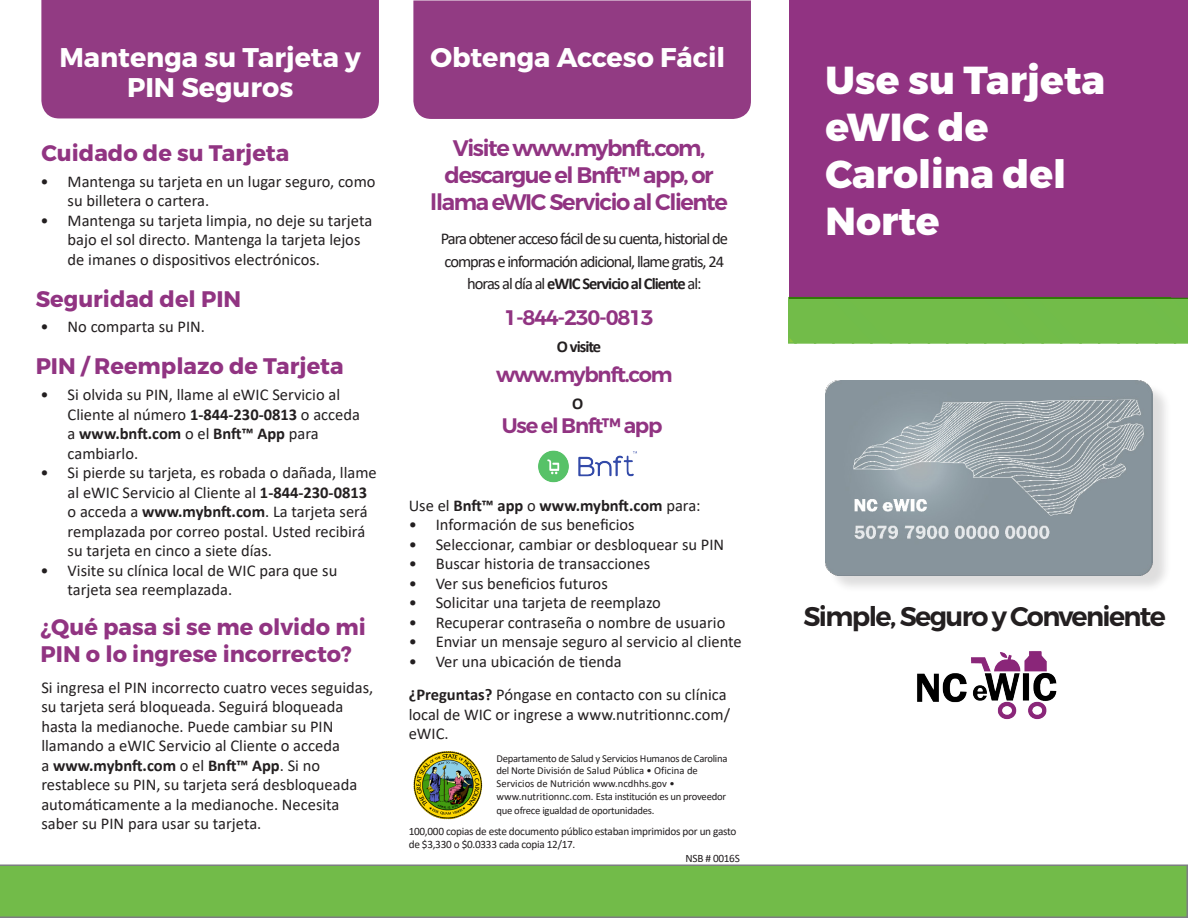
<style>
.page{position:relative;width:1188px;height:918px;background:#fff}
.page>*{position:absolute;margin:0;border:0;box-sizing:border-box;transform-origin:0 0}
.t1{font:800 39px/46.8px "Montserrat";color:#fff}
.t2{font:700 27px/30px "Montserrat";color:#fff;text-align:center}
.t3{font:600 27px "Montserrat";letter-spacing:-.06em;color:#231f20}
.t4{font:700 22.5px/27px "Montserrat";color:#913482}
.t5{font:600 22.5px "Montserrat";letter-spacing:-.06em;color:#913482}
.t6{font:600 21px "Montserrat";letter-spacing:-.06em;color:#913482}
.t7{font:16.5px/19.5px "Calibri";color:#231f20}
.t8{font:16.5px/22.5px "Calibri";letter-spacing:-.06em;color:#231f20}
.t9{font:700 16.5px "Calibri";letter-spacing:-.06em;color:#231f20}
.t10{font:700 16.5px "Calibri";color:#231f20}
.t11{font:11.25px/13.5px "Calibri";letter-spacing:-.025em;color:#231f20}
.t12{font:10.65px/12.8px "Calibri";letter-spacing:-.025em;color:#231f20}
.t13{font:10.65px "Calibri";color:#231f20}
.s1{font-weight:700}
.s2{font-weight:400}
</style>
<div class="page">
<img style="left:917px;top:651px;width:140px;height:69px">
<div style="left:788px;top:297px;width:400px;height:47px;background:#72bc49"></div>
<div style="left:789px;top:0;width:399px;height:298px;background:#913382"></div>
<div style="left:828px;top:383px;width:344px;height:211px;background:#231f20;opacity:.15"></div>
<img style="left:826px;top:381px;width:327px;height:194px">
<div style="left:41px;top:0;width:338px;height:118px;background:#923b83"></div>
<svg style="left:0;top:864px;width:1188px;height:54px;background:#73b84d"></svg>
<img style="left:413px;top:751px;width:36px;height:56px">
<div style="left:413px;top:0;width:338px;height:119px;background:#923b83"></div>
<img style="left:538px;top:450px;width:99px;height:33px">
<p class="t2" style="left:59px;top:43px;width:303px">Mantenga su Tarjeta y<br>PIN Seguros</p>
<p class="t4" style="left:41px;top:140px;width:249px">Cuidado de su Tarjeta</p>
<p class="t7" style="left:68px;top:171px;width:309px;text-indent:-27px">• Mantenga su tarjeta en un lugar seguro, como su billetera o cartera.</p>
<p class="t7" style="left:68px;top:210px;width:306px;text-indent:-27px">• Mantenga su tarjeta limpia, no deje su tarjeta bajo el sol directo. Mantenga la tarjeta lejos de imanes o dispositivos electrónicos.</p>
<p class="t4" style="left:36px;top:286px;width:207px">Seguridad del PIN</p>
<p class="t7" style="left:41px;top:316px;width:166px">• No comparta su PIN.</p>
<p class="t4" style="left:36px;top:353px;width:309px">PIN / Reemplazo de Tarjeta</p>
<p class="t7" style="left:68px;top:385px;width:294px;text-indent:-27px">• Si olvida su PIN, llame al eWIC Servicio al<br>Cliente al número <span class="s1">1-844-230-0813</span> o acceda a <span class="s1">www.bnft.com</span> o el <span class="s1">Bnft™ App</span> para cambiarlo.</p>
<p class="t7" style="left:68px;top:463px;width:311px;text-indent:-27px">• Si pierde su tarjeta, es robada o dañada, llame al eWIC Servicio al Cliente al <span class="s1">1-844-230-0813 </span>o acceda a <span class="s1">www.mybnft.com</span>. La tarjeta será remplazada por correo postal. Usted recibirá su tarjeta en cinco a siete días.</p>
<p class="t7" style="left:68px;top:560px;width:271px;text-indent:-27px">• Visite su clínica local de WIC para que su tarjeta sea reemplazada.</p>
<p class="t4" style="left:41px;top:614px;width:327px">¿Qué pasa si se me olvido mi<br>PIN o lo ingrese incorrecto?</p>
<p class="t7" style="left:41px;top:677px;width:333px">Si ingresa el PIN incorrecto cuatro veces seguidas, su tarjeta será bloqueada. Seguirá bloqueada hasta la medianoche. Puede cambiar su PIN llamando a eWIC Servicio al Cliente o acceda<br>a <span class="s1">www.mybnft.com</span> o el <span class="s1">Bnft™ App</span>. Si no restablece su PIN, su tarjeta será desbloqueada automáticamente a la medianoche. Necesita saber su PIN para usar su tarjeta.</p>
<p class="t2" style="left:430px;top:43px;width:296px">Obtenga Acceso Fácil</p>
<p class="t5" style="left:453px;top:134px;width:254px">Visite www.mybnft.com,</p>
<p class="t5" style="left:445px;top:161px;width:270px">descargue el Bnft™ app, or</p>
<p class="t5" style="left:430px;top:188px;width:299px">llama eWIC Servicio al Cliente</p>
<p class="t8" style="left:441px;top:227px;width:289px">Para obtener acceso fácil de su cuenta, historial de compras e información adicional, llame gratis, 24</p>
<p class="t9" style="left:467px;top:272px;width:236px"><span class="s2">horas al día al</span> eWIC Servicio al Cliente <span class="s2">al:</span></p>
<p class="t6" style="left:504px;top:305px;width:151px">1-844-230-0813</p>
<p class="t9" style="left:557px;top:335px;width:46px">O visite</p>
<p class="t6" style="left:496px;top:362px;width:178px">www.mybnft.com</p>
<p class="t9" style="left:572px;top:392px;width:13px">O</p>
<p class="t6" style="left:502px;top:412px;width:162px">Use el Bnft™ app</p>
<p class="t10" style="left:409px;top:494px;width:293px"><span class="s2">Use el</span> Bnft™ app <span class="s2">o</span> www.mybnft.com <span class="s2">para:</span></p>
<p class="t7" style="left:409px;top:515px;width:227px">• Información de sus beneficios</p>
<p class="t7" style="left:409px;top:534px;width:317px">• Seleccionar, cambiar or desbloquear su PIN</p>
<p class="t7" style="left:409px;top:554px;width:243px">• Buscar historia de transacciones</p>
<p class="t7" style="left:409px;top:573px;width:201px">• Ver sus beneficios futuros</p>
<p class="t7" style="left:409px;top:593px;width:254px">• Solicitar una tarjeta de reemplazo</p>
<p class="t7" style="left:409px;top:612px;width:318px">• Recuperar contraseña o nombre de usuario</p>
<p class="t7" style="left:409px;top:632px;width:335px">• Enviar un mensaje seguro al servicio al cliente</p>
<p class="t7" style="left:409px;top:651px;width:215px">• Ver una ubicación de tienda</p>
<p class="t7" style="left:409px;top:685px;width:323px"><span class="s1">¿Preguntas?</span> Póngase en contacto con su clínica local de WIC or ingrese a www.nutritionnc.com/ eWIC.</p>
<p class="t12" style="left:496px;top:752px;width:233px">Departamento de Salud y Servicios Humanos de Carolina del Norte División de Salud Pública • Oficina de</p>
<p class="t13" style="left:496px;top:776px;width:180px">Servicios de Nutrición www.ncdhhs.gov •</p>
<p class="t12" style="left:496px;top:790px;width:231px;line-height:13.5px">www.nutritionnc.com. Esta institución es un proveedor que ofrece igualdad de oportunidades.</p>
<p class="t11" style="left:409px;top:824px;width:329px">100,000 copias de este documento público estaban imprimidos por un gasto de $3,330 o $0.0333 cada copia 12/17.</p>
<p class="t11" style="left:686px;top:851px;width:56px">NSB # 0016S</p>
<p class="t1" style="left:826px;top:58px;width:281px">Use su Tarjeta eWIC de</p>
<p class="t1" style="left:826px;top:151px;width:242px">Carolina del<br>Norte</p>
<p class="t3" style="left:803px;top:600px;width:364px">Simple, Seguro y Conveniente</p>
</div>
